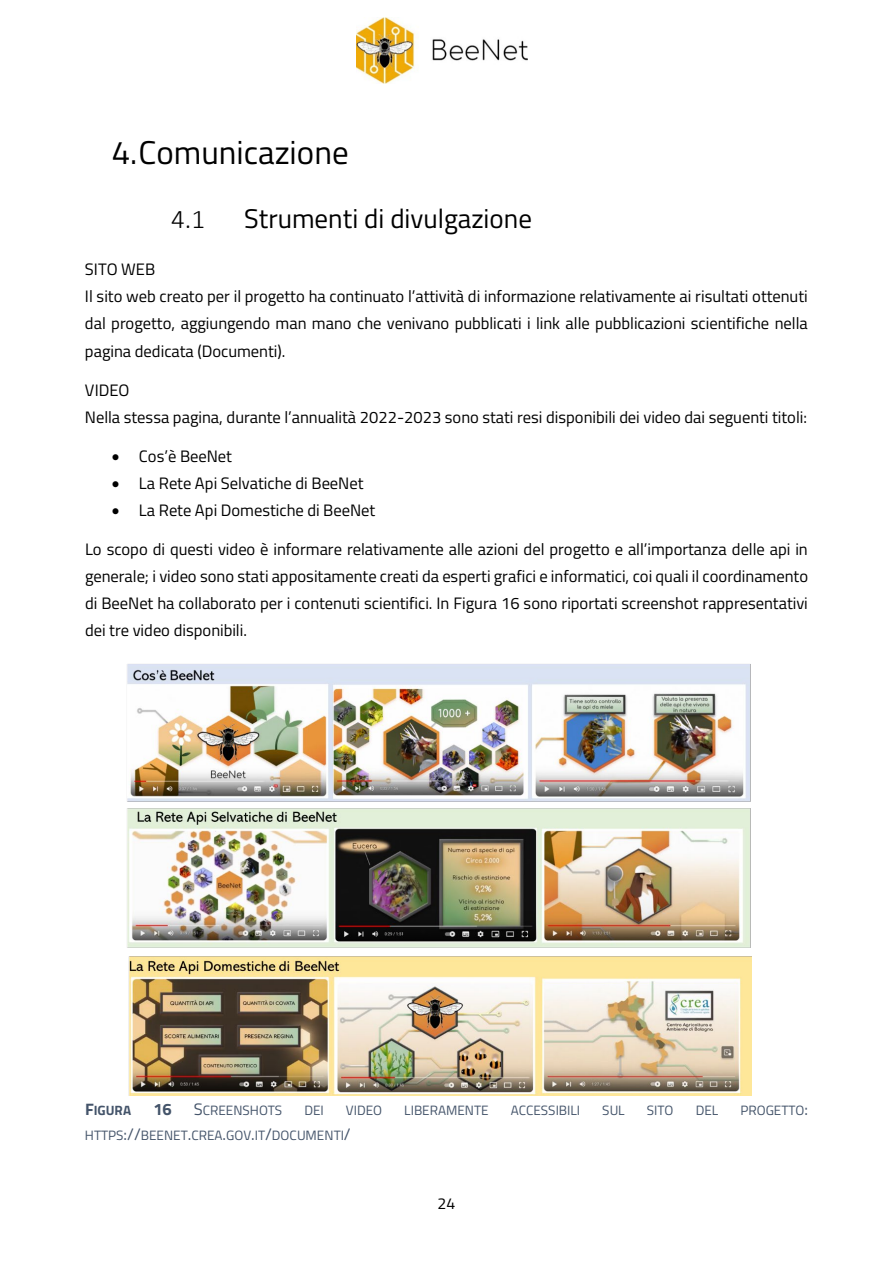
<style>
.page{position:relative;width:893px;height:1263px;background:#fff}
.page>*{position:absolute;margin:0;border:0;box-sizing:border-box;transform-origin:0 0}
.t1{font:33px "Titillium Web";color:#000}
.t2{font:27px "Titillium Web";color:#000}
.t3{font:300 27px "Calibri";color:#000}
.t4{font:16.5px/27.2px "Titillium Web";color:#000;text-align:justify}
.t5{font:700 16.5px "Titillium Web";color:#44546a}
.t6{font:15.9px "Titillium Web";color:#000}
.t7{font:13.5px "Titillium Web";color:#44546a}
.t8{font:700 13.5px "Titillium Web";color:#44546a}
.s1{font-size:16.5px}
</style>
<div class="page">
<img style="left:356px;top:17px;width:172px;height:66px">
<img style="left:127px;top:664px;width:624px;height:432px">
<h1 class="t1" style="left:112px;top:128px;width:238px">4.Comunicazione</h1>
<h2 class="t3" style="left:171px;top:202px;width:36px">4.1</h2>
<h2 class="t2" style="left:244px;top:199px;width:289px">Strumenti di divulgazione</h2>
<p class="t4" style="left:85px;top:255px;width:72px">SITO WEB</p>
<p class="t4" style="left:85px;top:282px;width:724px">Il sito web creato per il progetto ha continuato l’attività di informazione relativamente ai risultati ottenuti dal progetto, aggiungendo man mano che venivano pubblicati i link alle pubblicazioni scientifiche nella pagina dedicata (Documenti).</p>
<p class="t4" style="left:85px;top:375px;width:46px">VIDEO</p>
<p class="t4" style="left:85px;top:402px;width:724px">Nella stessa pagina, durante l’annualità 2022-2023 sono stati resi disponibili dei video dai seguenti titoli:</p>
<p class="t4" style="left:112px;top:442px;width:122px">• Cos’è BeeNet</p>
<p class="t4" style="left:112px;top:469px;width:253px">• La Rete Api Selvatiche di BeeNet</p>
<p class="t4" style="left:112px;top:496px;width:265px">• La Rete Api Domestiche di BeeNet</p>
<p class="t4" style="left:85px;top:535px;width:725px">Lo scopo di questi video è informare relativamente alle azioni del progetto e all’importanza delle api in generale; i video sono stati appositamente creati da esperti grafici e informatici, coi quali il coordinamento di BeeNet ha collaborato per i contenuti scientifici. In Figura 16 sono riportati screenshot rappresentativi dei tre video disponibili.</p>
<p class="t8" style="left:85px;top:1100px;width:48px"><span class="s1">F</span>IGURA</p>
<p class="t5" style="left:153px;top:1097px;width:20px">16</p>
<p class="t7" style="left:194px;top:1100px;width:90px"><span class="s1">S</span>CREENSHOTS</p>
<p class="t7" style="left:304px;top:1100px;width:21px">DEI</p>
<p class="t7" style="left:346px;top:1100px;width:38px">VIDEO</p>
<p class="t7" style="left:404px;top:1100px;width:86px">LIBERAMENTE</p>
<p class="t7" style="left:511px;top:1100px;width:71px">ACCESSIBILI</p>
<p class="t7" style="left:602px;top:1100px;width:24px">SUL</p>
<p class="t7" style="left:647px;top:1100px;width:28px">SITO</p>
<p class="t7" style="left:696px;top:1100px;width:24px">DEL</p>
<p class="t7" style="left:740px;top:1100px;width:69px">PROGETTO<span class="s1">:</span></p>
<p class="t7" style="left:85px;top:1126px;width:267px">HTTPS<span class="s1">://</span>BEENET<span class="s1">.</span>CREA<span class="s1">.</span>GOV<span class="s1">.</span>IT<span class="s1">/</span>DOCUMENTI<span class="s1">/</span></p>
<p class="t6" style="left:438px;top:1191px;width:19px">24</p>
</div>
